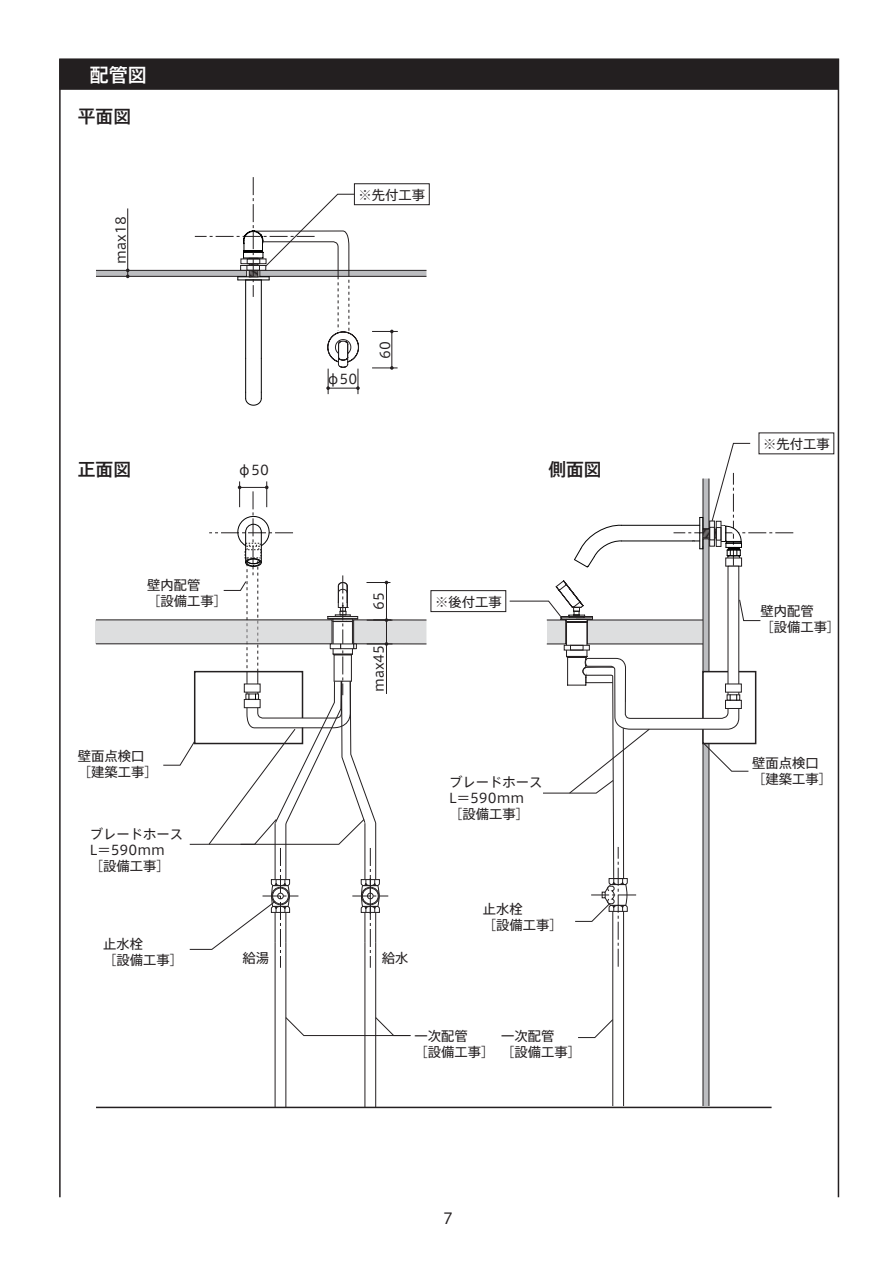
<style>
.page{position:relative;width:893px;height:1263px;background:#fff}
.page>*{position:absolute;margin:0;border:0;box-sizing:border-box;transform-origin:0 0}
.t1{font:500 19.05px "Axis Std";color:#fff}
.t2{font:500 17.7px "Axis Std";color:#231f20}
.t3{font:15px "Axis Std";color:#231f20}
.t4{font:13.35px/15.9px "Axis Std";color:#231f20}
</style>
<div class="page">
<div style="left:259px;top:270px;width:168px;height:7px;background:#bcbdc0;border:1px solid #231f20"></div>
<svg style="left:703px;top:967px;width:6px;height:139px"></svg>
<div style="left:60px;top:59px;width:779px;height:31px;background:#231f20;border:1px solid #231f20"></div>
<svg style="left:578px;top:1019px;width:34px;height:19px"></svg>
<hr style="left:612px;top:911px;width:1px;height:195px;background:#231f20">
<hr style="left:623px;top:911px;width:1px;height:195px;background:#231f20">
<hr style="left:96px;top:1107px;width:676px;height:1px;background:#231f20">
<hr style="left:275px;top:943px;width:1px;height:164px;background:#231f20">
<hr style="left:285px;top:943px;width:1px;height:164px;background:#231f20">
<hr style="left:365px;top:943px;width:1px;height:164px;background:#231f20">
<hr style="left:375px;top:943px;width:1px;height:164px;background:#231f20">
<svg style="left:285px;top:1017px;width:126px;height:19px"></svg>
<div style="left:96px;top:270px;width:151px;height:7px;background:#bcbdc0;border:1px solid #231f20"></div>
<hr style="left:127px;top:208px;width:1px;height:68px;background:#231f20">
<svg style="left:126px;top:269px;width:4px;height:9px"></svg>
<div style="left:354px;top:183px;width:76px;height:22px;border:1px solid #231f20"></div>
<div style="left:96px;top:620px;width:236px;height:24px;background:#dddedf"></div>
<div style="left:354px;top:620px;width:72px;height:24px;background:#dddedf"></div>
<hr style="left:392px;top:331px;width:1px;height:37px;background:#231f20">
<svg style="left:372px;top:330px;width:26px;height:3px"></svg>
<svg style="left:372px;top:366px;width:26px;height:4px"></svg>
<div style="left:431px;top:590px;width:75px;height:22px;border:1px solid #231f20"></div>
<svg style="left:163px;top:481px;width:229px;height:487px"></svg>
<svg style="left:509px;top:443px;width:284px;height:524px"></svg>
<svg style="left:564px;top:645px;width:26px;height:5px"></svg>
<div style="left:570px;top:645px;width:13px;height:5px;border:1px solid #231f20"></div>
<svg style="left:195px;top:177px;width:165px;height:229px"></svg>
<h1 class="t1" style="left:90px;top:60px;width:59px">配管図</h1>
<h2 class="t2" style="left:78px;top:103px;width:55px">平面図</h2>
<p class="t4" style="left:112px;top:264px;width:49px;rotate:-90deg">max18</p>
<p class="t4" style="left:359px;top:186px;width:68px">※先付工事</p>
<p class="t4" style="left:326px;top:370px;width:33px">φ50</p>
<p class="t4" style="left:376px;top:359px;width:19px;rotate:-90deg">60</p>
<h2 class="t2" style="left:78px;top:456px;width:55px">正面図</h2>
<h2 class="t2" style="left:548px;top:456px;width:55px">側面図</h2>
<p class="t4" style="left:238px;top:461px;width:33px">φ50</p>
<p class="t4" style="left:147px;top:577px;width:81px">壁内配管<br>［設備工事］</p>
<p class="t4" style="left:78px;top:747px;width:81px">壁面点検口［建築工事］</p>
<p class="t4" style="left:90px;top:825px;width:95px">ブレードホース<br>L＝590mm<br>［設備工事］</p>
<p class="t4" style="left:103px;top:935px;width:81px">止水栓<br>［設備工事］</p>
<p class="t4" style="left:370px;top:610px;width:19px;rotate:-90deg">65</p>
<p class="t4" style="left:370px;top:692px;width:49px;rotate:-90deg">max45</p>
<p class="t4" style="left:435px;top:593px;width:68px">※後付工事</p>
<p class="t4" style="left:242px;top:950px;width:28px">給湯</p>
<p class="t4" style="left:382px;top:950px;width:28px">給水</p>
<p class="t4" style="left:449px;top:773px;width:95px">ブレードホース<br>L＝590mm<br>［設備工事］</p>
<p class="t4" style="left:483px;top:900px;width:81px">止水栓<br>［設備工事］</p>
<p class="t4" style="left:415px;top:1027px;width:81px">一次配管<br>［設備工事］</p>
<p class="t4" style="left:501px;top:1027px;width:81px">一次配管<br>［設備工事］</p>
<p class="t3" style="left:443px;top:1207px;width:12px">7</p>
<p class="t4" style="left:763px;top:435px;width:68px">※先付工事</p>
<p class="t4" style="left:760px;top:602px;width:81px">壁内配管<br>［設備工事］</p>
<p class="t4" style="left:752px;top:754px;width:81px">壁面点検口［建築工事］</p>
</div>
